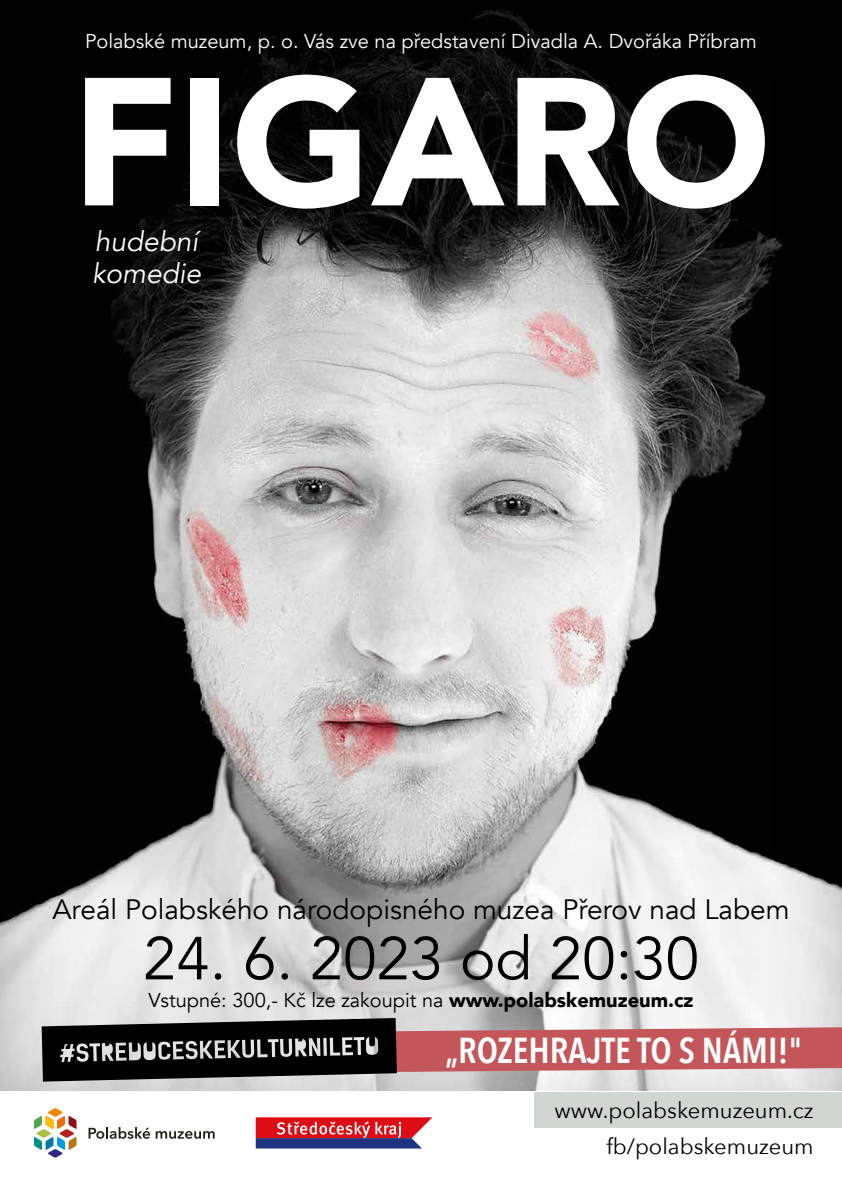
<style>
.page{position:relative;width:842px;height:1191px;background:#fff}
.page>*{position:absolute;margin:0;border:0;box-sizing:border-box;transform-origin:0 0}
.t1{font:900 180px "Avenir";color:#fff}
.t2{font:60px "Avenir";color:#000}
.t3{font:600 36px "Avenir Next Condensed";color:#fff}
.t4{font:28px "Avenir";color:#000}
.t5{font:italic 28px/32.8px "Avenir";color:#fff}
.t6{font:22px/36.4px "Avenir Next";color:#000;text-align:right}
.t7{font:20px "Avenir";color:#fff}
.t8{font:20px "Avenir";color:#000}
.s1{font-weight:900}
</style>
<div class="page">
<div style="left:0;top:0;width:842px;height:1191px;background:#000;opacity:.3"></div>
<div style="left:0;top:1091px;width:842px;height:100px;background:#fff"></div>
<div style="left:534px;top:1091px;width:308px;height:36px;background:#d2d6d3"></div>
<svg style="left:34px;top:1108px;width:43px;height:49px"></svg>
<svg style="left:89px;top:1127px;width:61px;height:11px"></svg>
<svg style="left:156px;top:1131px;width:59px;height:7px"></svg>
<svg style="left:256px;top:1117px;width:176px;height:31px"></svg>
<svg style="left:42px;top:1018px;width:800px;height:63px"></svg>
<div style="left:369px;top:1033px;width:6px;height:13px;background:#000;border-radius:3px"></div>
<p class="t7" style="left:85px;top:30px;width:673px">Polabské muzeum, p. o. Vás zve na představení Divadla A. Dvořáka Příbram</p>
<h1 class="t1" style="left:71px;top:-12px;width:701px">FIGARO</h1>
<h3 class="t5" style="left:92px;top:225px;width:110px">hudební komedie</h3>
<h3 class="t4" style="left:52px;top:893px;width:739px">Areál Polabského národopisného muzea Přerov nad Labem</h3>
<h2 class="t2" style="left:143px;top:923px;width:557px">24. 6. 2023 od 20:30</h2>
<p class="t8" style="left:148px;top:988px;width:547px">Vstupné: 300,- Kč lze zakoupit na <span class="s1">www.polabskemuzeum.cz</span></p>
<h3 class="t3" style="left:445px;top:1019px;width:358px">„ROZEHRAJTE TO S NÁMI!"</h3>
<p class="t6" style="left:554px;top:1091px;width:261px">www.polabskemuzeum.cz fb/polabskemuzeum</p>
</div>
